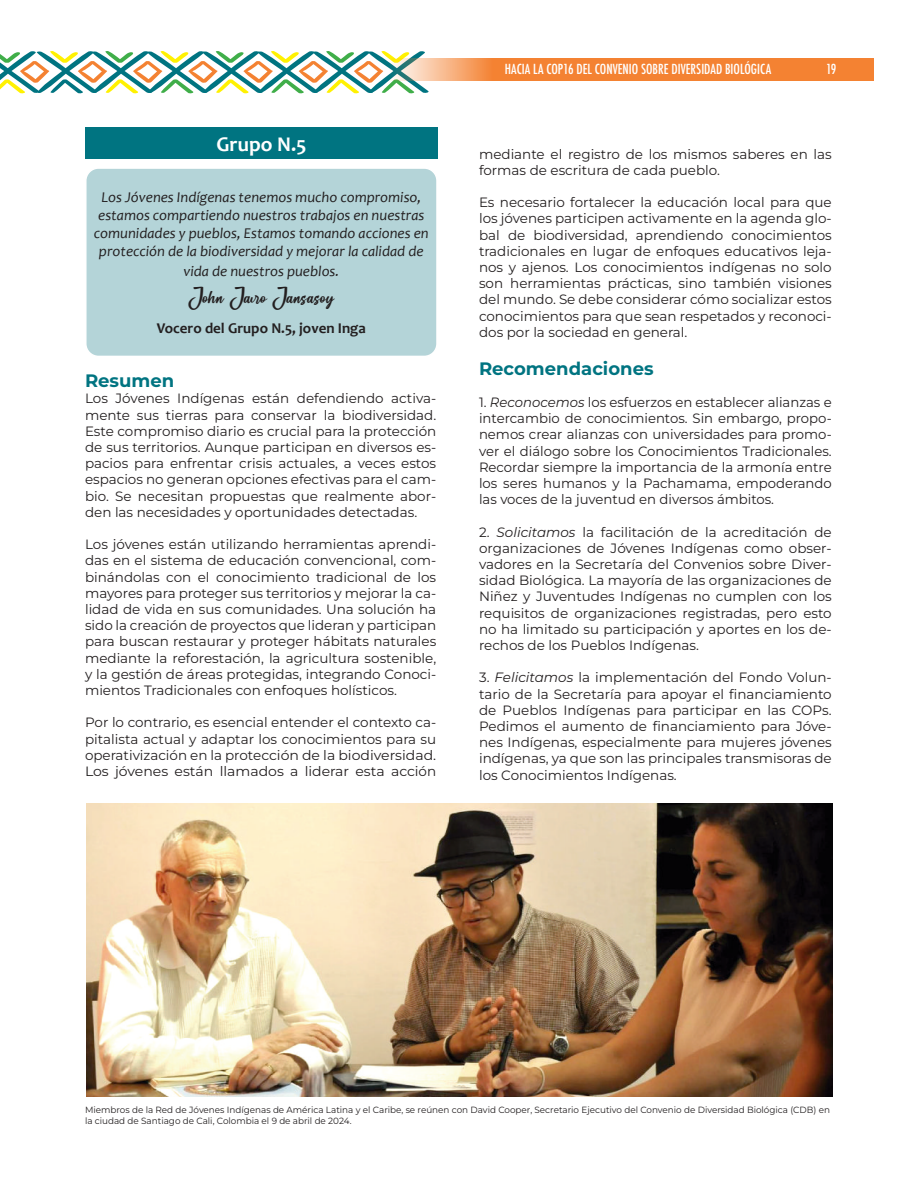
<style>
.page{position:relative;width:918px;height:1188px;background:#fff}
.page>*{position:absolute;margin:0;border:0;box-sizing:border-box;transform-origin:0 0}
.presentacion{font:22.5px "Cotton Candies";color:#231f20}
.t1{font:700 21px "Candara";color:#fff}
.Subtítulos_grupos_de{font:700 18px "Montserrat";color:#007481}
.presentacion-2{font:italic 15px/18px "Candara";color:#231f20;text-align:center}
.presentacion-3{font:700 15px "Candara";color:#231f20}
.t2{font:13.5px/16.2px "Montserrat";color:#231f20;text-align:justify}
.t3{font:500 condensed 13.5px "Futura";color:#fff}
.t4{font:9px/10.8px "Montserrat";color:#231f20}
.s1{font-style:italic}
</style>
<div class="page">
<svg style="left:0;top:51px;width:430px;height:43px"></svg>
<svg style="left:300px;top:59px;width:574px;height:22px;background:#e89555"></svg>
<div style="left:86px;top:168px;width:351px;height:188px;background:#b4d4d8;border-radius:13px"></div>
<div style="left:85px;top:167px;width:353px;height:190px;border:2px solid #fff;border-radius:13px"></div>
<div style="left:85px;top:128px;width:353px;height:31px;background:#007481"></div>
<img style="left:87px;top:804px;width:746px;height:293px">
<p class="t1" style="left:217px;top:131px;width:91px">Grupo N.5</p>
<p class="presentacion-2" style="left:94px;top:188px;width:336px">Los Jóvenes Indígenas tenemos mucho compromiso, estamos compartiendo nuestros trabajos en nuestras comunidades y pueblos, Estamos tomando acciones en protección de la biodiversidad y mejorar la calidad de</p>
<p class="presentacion-2" style="left:183px;top:262px;width:157px">vida de nuestros pueblos.</p>
<p class="presentacion" style="left:188px;top:282px;width:147px">John Jairo Jansasoy</p>
<p class="presentacion-3" style="left:157px;top:319px;width:211px">Vocero del Grupo N.5, joven Inga</p>
<p class="Subtítulos_grupos_de" style="left:85px;top:368px;width:91px">Resumen</p>
<p class="t2" style="left:85px;top:390px;width:353px">Los Jóvenes Indígenas están defendiendo activa&shy;mente sus tierras para conservar la biodiversidad.<br>Este compromiso diario es crucial para la protección de sus territorios. Aunque participan en diversos es&shy;pacios para enfrentar crisis actuales, a veces estos espacios no generan opciones efectivas para el cam&shy;bio. Se necesitan propuestas que realmente abor&shy;den las necesidades y oportunidades detectadas.</p>
<p class="t2" style="left:85px;top:536px;width:353px">Los jóvenes están utilizando herramientas aprendi&shy;das en el sistema de educación convencional, com&shy;binándolas con el conocimiento tradicional de los mayores para proteger sus territorios y mejorar la ca&shy;lidad de vida en sus comunidades. Una solución ha sido la creación de proyectos que lideran y participan para buscan restaurar y proteger hábitats naturales mediante la reforestación, la agricultura sostenible, y la gestión de áreas protegidas, integrando Conoci&shy;mientos Tradicionales con enfoques holísticos.</p>
<p class="t2" style="left:85px;top:714px;width:353px">Por lo contrario, es esencial entender el contexto ca&shy;pitalista actual y adaptar los conocimientos para su operativización en la protección de la biodiversidad.<br>Los jóvenes están llamados a liderar esta acción</p>
<p class="t3" style="left:505px;top:61px;width:268px">HACIA LA COP16 DEL CONVENIO SOBRE DIVERSIDAD BIOLÓGICA</p>
<p class="t3" style="left:826px;top:61px;width:12px">19</p>
<p class="t2" style="left:479px;top:145px;width:354px">mediante el registro de los mismos saberes en las formas de escritura de cada pueblo.</p>
<p class="t2" style="left:479px;top:194px;width:354px">Es necesario fortalecer la educación local para que los jóvenes participen activamente en la agenda glo&shy;bal de biodiversidad, aprendiendo conocimientos tradicionales en lugar de enfoques educativos leja&shy;nos y ajenos. Los conocimientos indígenas no solo son herramientas prácticas, sino también visiones del mundo. Se debe considerar cómo socializar estos conocimientos para que sean respetados y reconoci&shy;dos por la sociedad en general.</p>
<p class="Subtítulos_grupos_de" style="left:479px;top:355px;width:176px">Recomendaciones</p>
<p class="t2" style="left:479px;top:394px;width:354px">1. <span class="s1">Reconocemos</span> los esfuerzos en establecer alianzas e intercambio de conocimientos. Sin embargo, propo&shy;nemos crear alianzas con universidades para promo&shy;ver el diálogo sobre los Conocimientos Tradicionales.<br>Recordar siempre la importancia de la armonía entre los seres humanos y la Pachamama, empoderando las voces de la juventud en diversos ámbitos.</p>
<p class="t2" style="left:479px;top:523px;width:354px">2. <span class="s1">Solicitamos</span> la facilitación de la acreditación de organizaciones de Jóvenes Indígenas como obser&shy;vadores en la Secretaría del Convenios sobre Diver&shy;sidad Biológica. La mayoría de las organizaciones de Niñez y Juventudes Indígenas no cumplen con los requisitos de organizaciones registradas, pero esto no ha limitado su participación y aportes en los de&shy;rechos de los Pueblos Indígenas.</p>
<p class="t2" style="left:479px;top:669px;width:354px">3. <span class="s1">Felicitamos</span> la implementación del Fondo Volun&shy;tario de la Secretaría para apoyar el financiamiento de Pueblos Indígenas para participar en las COPs.<br>Pedimos el aumento de financiamiento para Jóve&shy;nes Indígenas, especialmente para mujeres jóvenes indígenas, ya que son las principales transmisoras de los Conocimientos Indígenas.</p>
<p class="t4" style="left:85px;top:1104px;width:747px">Miembros de la Red de Jóvenes Indígenas de América Latina y el Caribe, se reúnen con David Cooper, Secretario Ejecutivo del Convenio de Diversidad Biológica (CDB) en la ciudad de Santiago de Cali, Colombia el 9 de abril de 2024.</p>
</div>
